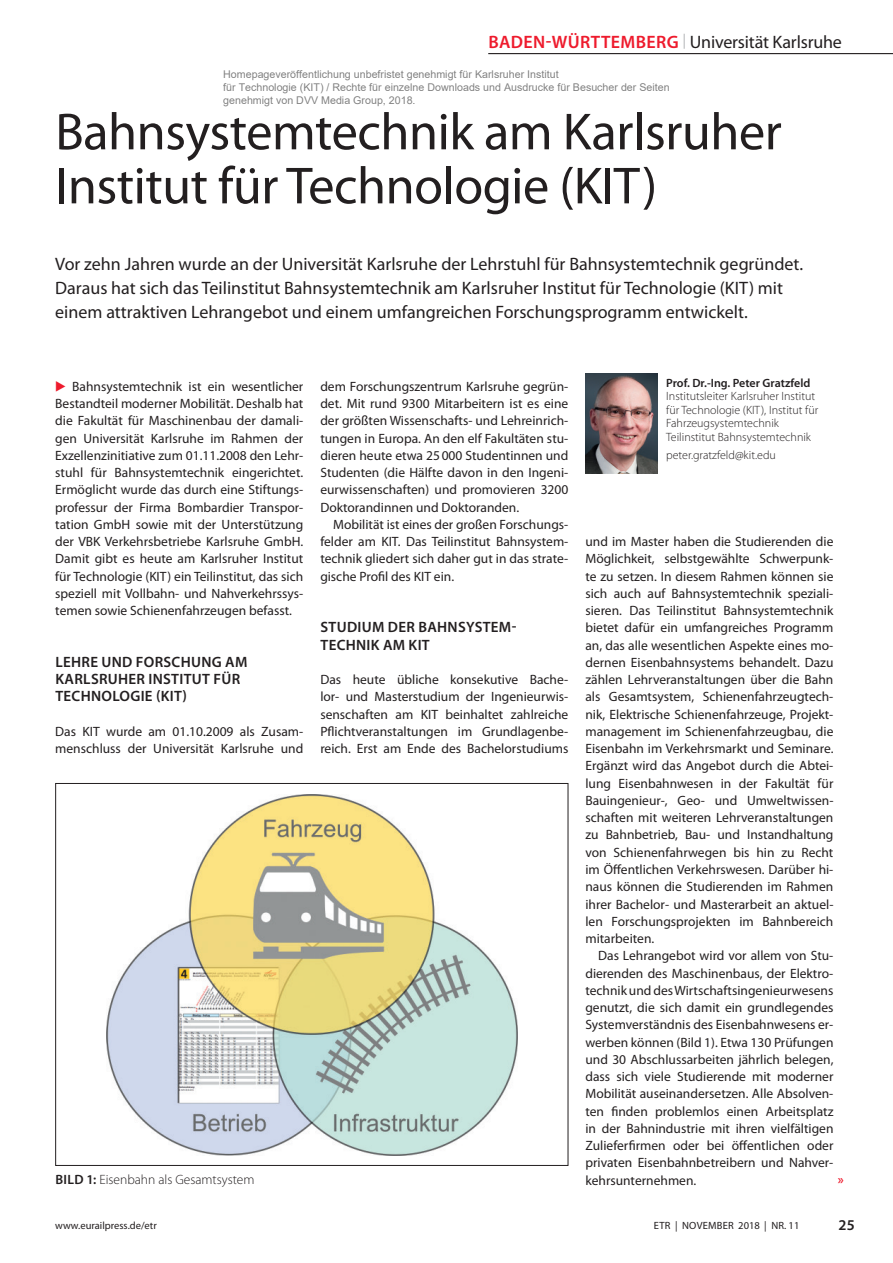
<style>
.page{position:relative;width:893px;height:1263px;background:#fff}
.page>*{position:absolute;margin:0;border:0;box-sizing:border-box;transform-origin:0 0}
.t1{font:52.5px/54px "Myriad Pro";letter-spacing:-.01em;color:#231f20}
.t2{font:18px/24px "Myriad Pro";color:#231f20}
.t3{font:600 15px/17.2px "Myriad Pro";letter-spacing:.02em;color:#231f20}
.t4{font:13.5px/17.2px "Myriad Pro";color:#231f20;text-align:justify}
.t5{font:300 13.5px "Myriad Pro";color:#231f20}
.t6{font:600 13.5px "Myriad Pro";color:#ee1b2d}
.t7{font:300 12px/13.5px "Myriad Pro";color:#231f20}
.t8{font:600 12px "Myriad Pro";color:#231f20}
.t9{font:10.65px/12.8px "Arial";color:rgb(0 0 0/.5)}
.t10{font:10.5px "Myriad Pro";color:#231f20}
.t11{font:10.5px "Myriad Pro";letter-spacing:.02em;color:#231f20}
.s1{font-weight:600;color:#ee1b2d}
.s2{font-weight:300;font-stretch:semi-condensed;font-size:15px;color:#939598}
.s3{color:#ee1b2d}
.s4{font-weight:600}
</style>
<div class="page">
<hr style="left:488px;top:53px;width:405px;height:1px;background:#231f20">
<img style="left:585px;top:374px;width:73px;height:100px">
<img style="left:106px;top:795px;width:411px;height:360px">
<h2 class="t2" style="left:488px;top:30px;width:355px"><span class="s1">BADEN-WÜRTTEMBERG</span> <span class="s2">|</span> Universität Karlsruhe</h2>
<p class="t9" style="left:223px;top:68px;width:448px">Homepageveröffentlichung unbefristet genehmigt für Karlsruher Institut<br>für Technologie (KIT) / Rechte für einzelne Downloads und Ausdrucke für Besucher der Seiten genehmigt von DVV Media Group, 2018.</p>
<h1 class="t1" style="left:55px;top:106px;width:728px">Bahnsystemtechnik am Karlsruher<br>Institut für Technologie (KIT)</h1>
<p class="t2" style="left:55px;top:252px;width:749px">Vor zehn Jahren wurde an der Universität Karlsruhe der Lehrstuhl für Bahnsystemtechnik gegründet.<br>Daraus hat sich das Teilinstitut Bahnsystemtechnik am Karlsruher Institut für Technologie (KIT) mit einem attraktiven Lehrangebot und einem umfangreichen Forschungsprogramm entwickelt.</p>
<p class="t4" style="left:55px;top:378px;width:250px"><span class="s3">▶</span> Bahnsystemtechnik ist ein wesentlicher Bestandteil moderner Mobilität. Deshalb hat die Fakultät für Maschinenbau der damali&shy;gen Universität Karlsruhe im Rahmen der Exzellenzinitiative zum 01.11.2008 den Lehr&shy;stuhl für Bahnsystemtechnik eingerichtet.<br>Ermöglicht wurde das durch eine Stiftungs&shy;professur der Firma Bombardier Transpor&shy;tation GmbH sowie mit der Unterstützung der VBK Verkehrsbetriebe Karlsruhe GmbH.<br>Damit gibt es heute am Karlsruher Institut für Technologie (KIT) ein Teilinstitut, das sich speziell mit Vollbahn- und Nahverkehrssys&shy;temen sowie Schienenfahrzeugen befasst.</p>
<p class="t3" style="left:55px;top:653px;width:193px">LEHRE UND FORSCHUNG AM<br>KARLSRUHER INSTITUT FÜR<br>TECHNOLOGIE (KIT)</p>
<p class="t4" style="left:55px;top:723px;width:250px">Das KIT wurde am 01.10.2009 als Zusam&shy;menschluss der Universität Karlsruhe und</p>
<p class="t4" style="left:320px;top:378px;width:250px">dem Forschungszentrum Karlsruhe gegrün&shy;det. Mit rund 9300 Mitarbeitern ist es eine der größten Wissenschafts- und Lehreinrich&shy;tungen in Europa. An den elf Fakultäten stu&shy;dieren heute etwa 25000 Studentinnen und Studenten (die Hälfte davon in den Ingeni&shy;eurwissenschaften) und promovieren 3200<br>Doktorandinnen und Doktoranden.</p>
<p class="t4" style="left:320px;top:516px;width:250px;text-indent:13px">Mobilität ist eines der großen Forschungs&shy;felder am KIT. Das Teilinstitut Bahnsystem&shy;technik gliedert sich daher gut in das strate&shy;gische Profil des KIT ein.</p>
<p class="t3" style="left:320px;top:618px;width:197px">STUDIUM DER BAHNSYSTEM-<br>TECHNIK AM KIT</p>
<p class="t4" style="left:320px;top:671px;width:250px">Das heute übliche konsekutive Bache&shy;lor- und Masterstudium der Ingenieurwis&shy;senschaften am KIT beinhaltet zahlreiche Pflichtveranstaltungen im Grundlagenbe&shy;reich. Erst am Ende des Bachelorstudiums</p>
<p class="t8" style="left:666px;top:375px;width:146px">Prof. Dr.-Ing. Peter Gratzfeld</p>
<p class="t7" style="left:666px;top:389px;width:154px">Institutsleiter Karlsruher Institut für Technologie (KIT), Institut für Fahrzeugsystemtechnik Teilinstitut Bahnsystemtechnik</p>
<p class="t7" style="left:666px;top:448px;width:111px">peter.gratzfeld@kit.edu</p>
<p class="t4" style="left:585px;top:533px;width:250px">und im Master haben die Studierenden die Möglichkeit, selbstgewählte Schwerpunk&shy;te zu setzen. In diesem Rahmen können sie sich auch auf Bahnsystemtechnik speziali&shy;sieren. Das Teilinstitut Bahnsystemtechnik bietet dafür ein umfangreiches Programm an, das alle wesentlichen Aspekte eines mo&shy;dernen Eisenbahnsystems behandelt. Dazu zählen Lehrveranstaltungen über die Bahn als Gesamtsystem, Schienenfahrzeugtech&shy;nik, Elektrische Schienenfahrzeuge, Projekt&shy;management im Schienenfahrzeugbau, die Eisenbahn im Verkehrsmarkt und Seminare.<br>Ergänzt wird das Angebot durch die Abtei&shy;lung Eisenbahnwesen in der Fakultät für Bauingenieur-, Geo- und Umweltwissen&shy;schaften mit weiteren Lehrveranstaltungen zu Bahnbetrieb, Bau- und Instandhaltung von Schienenfahrwegen bis hin zu Recht im Öffentlichen Verkehrswesen. Darüber hi&shy;naus können die Studierenden im Rahmen ihrer Bachelor- und Masterarbeit an aktuel&shy;len Forschungsprojekten im Bahnbereich mitarbeiten.</p>
<p class="t4" style="left:585px;top:947px;width:250px;text-indent:13px">Das Lehrangebot wird vor allem von Stu&shy;dierenden des Maschinenbaus, der Elektro&shy;technik und des Wirtschaftsingenieurwesens genutzt, die sich damit ein grundlegendes Systemverständnis des Eisenbahnwesens er&shy;werben können (Bild 1). Etwa 130 Prüfungen und 30 Abschlussarbeiten jährlich belegen, dass sich viele Studierende mit moderner Mobilität auseinandersetzen. Alle Absolven&shy;ten finden problemlos einen Arbeitsplatz in der Bahnindustrie mit ihren vielfältigen Zulieferfirmen oder bei öffentlichen oder privaten Eisenbahnbetreibern und Nahver-</p>
<p class="t5" style="left:55px;top:1172px;width:201px"><span class="s4">BILD 1:</span> Eisenbahn als Gesamtsystem</p>
<p class="t4" style="left:585px;top:1172px;width:112px">kehrsunternehmen.</p>
<p class="t6" style="left:838px;top:1171px;width:7px">»</p>
<p class="t10" style="left:55px;top:1220px;width:103px">www.eurailpress.de/etr</p>
<p class="t11" style="left:654px;top:1220px;width:147px">ETR | NOVEMBER 2018 | NR. 11</p>
<p class="t3" style="left:839px;top:1215px;width:18px">25</p>
</div>
